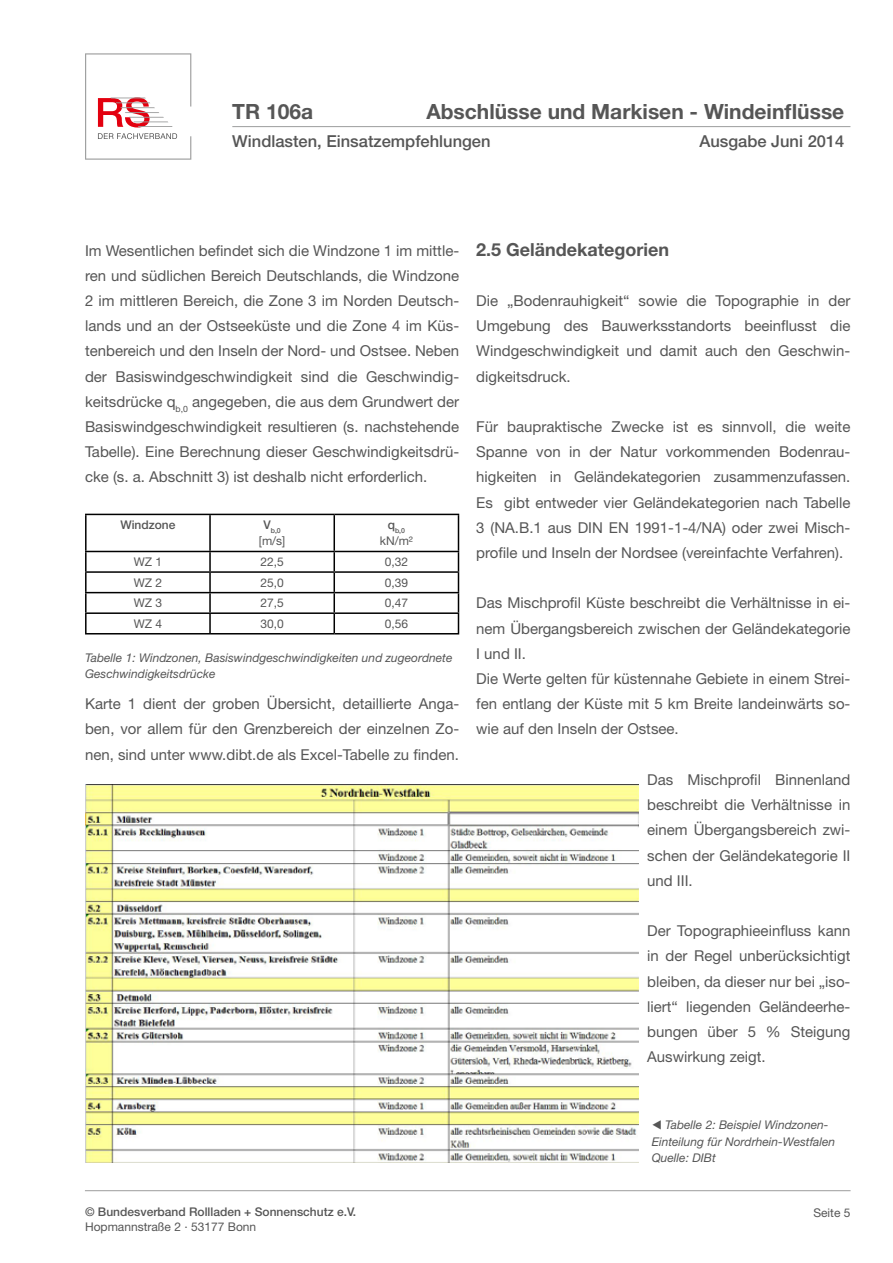
<style>
.page{position:relative;width:893px;height:1263px;background:#fff}
.page>*{position:absolute;margin:0;border:0;box-sizing:border-box;transform-origin:0 0}
.t1{font:700 21px "Helvetica Neue LT Pro";color:#565656}
.t2{font:700 18px "Helvetica Neue LT Pro";color:#565656}
.t3{font:500 16.5px "Helvetica Neue LT Pro";color:#565656}
.t4{font:15px/25.2px "Helvetica Neue LT Pro";color:#565656;text-align:justify}
.t5{font:italic 12px/16.5px "Helvetica Neue LT Pro";color:#565656}
.t6{font:12px "Helvetica Neue LT Pro";color:#565656}
.t7{font:500 12px "Helvetica Neue LT Pro";color:#565656}
.t8{font:500 6.9px "Helvetica Neue LT Pro";color:#565656}
</style>
<div class="page">
<hr style="left:85px;top:1190px;width:765px;height:1px;background:#9c9d9d">
<hr style="left:232px;top:126px;width:618px;height:1px;background:#9c9d9d">
<svg style="left:85px;top:53px;width:106px;height:107px"></svg>
<hr style="left:85px;top:514px;width:125px;height:1px;background:#000">
<hr style="left:85px;top:515px;width:2px;height:36px;background:#000">
<hr style="left:210px;top:514px;width:124px;height:1px;background:#000">
<hr style="left:209px;top:515px;width:2px;height:36px;background:#000">
<hr style="left:334px;top:514px;width:125px;height:1px;background:#000">
<hr style="left:333px;top:515px;width:2px;height:36px;background:#000">
<hr style="left:458px;top:515px;width:1px;height:36px;background:#000">
<hr style="left:85px;top:551px;width:125px;height:1px;background:#000">
<hr style="left:210px;top:551px;width:124px;height:1px;background:#000">
<hr style="left:334px;top:551px;width:125px;height:1px;background:#000">
<hr style="left:85px;top:571px;width:125px;height:2px;background:#000">
<hr style="left:210px;top:571px;width:124px;height:2px;background:#000">
<hr style="left:334px;top:571px;width:125px;height:2px;background:#000">
<hr style="left:85px;top:592px;width:125px;height:1px;background:#000">
<hr style="left:210px;top:592px;width:124px;height:1px;background:#000">
<hr style="left:334px;top:592px;width:125px;height:1px;background:#000">
<hr style="left:85px;top:612px;width:125px;height:2px;background:#000">
<svg style="left:85px;top:552px;width:2px;height:81px"></svg>
<hr style="left:210px;top:612px;width:124px;height:2px;background:#000">
<svg style="left:209px;top:552px;width:2px;height:81px"></svg>
<hr style="left:334px;top:612px;width:125px;height:2px;background:#000">
<svg style="left:333px;top:552px;width:2px;height:81px"></svg>
<svg style="left:458px;top:552px;width:1px;height:81px"></svg>
<hr style="left:85px;top:633px;width:125px;height:1px;background:#000">
<hr style="left:210px;top:633px;width:124px;height:1px;background:#000">
<hr style="left:334px;top:633px;width:125px;height:1px;background:#000">
<img style="left:86px;top:785px;width:553px;height:378px">
<h1 class="t1" style="left:232px;top:99px;width:82px">TR 106a</h1>
<h1 class="t1" style="left:426px;top:99px;width:419px">Abschlüsse und Markisen - Windeinflüsse</h1>
<p class="t3" style="left:232px;top:131px;width:260px">Windlasten, Einsatzempfehlungen</p>
<p class="t3" style="left:699px;top:131px;width:146px">Ausgabe Juni 2014</p>
<p class="t4" style="left:85px;top:237px;width:376px">Im Wesentlichen befindet sich die Windzone 1 im mittle&shy;ren und südlichen Bereich Deutschlands, die Windzone 2 im mittleren Bereich, die Zone 3 im Norden Deutsch&shy;lands und an der Ostseeküste und die Zone 4 im Küs&shy;tenbereich und den Inseln der Nord- und Ostsee. Neben der Basiswindgeschwindigkeit sind die Geschwindig&shy;keitsdrücke q<sub>b,0</sub> angegeben, die aus dem Grundwert der Basiswindgeschwindigkeit resultieren (s. nachstehende Tabelle). Eine Berechnung dieser Geschwindigkeitsdrü&shy;cke (s. a. Abschnitt 3) ist deshalb nicht erforderlich.</p>
<p class="t7" style="left:120px;top:517px;width:57px">Windzone</p>
<p class="t8" style="left:263px;top:526px;width:19px"><sup>V</sup>b,0</p>
<p class="t6" style="left:259px;top:534px;width:28px">[m/s]</p>
<p class="t8" style="left:388px;top:526px;width:19px"><sup>q</sup>b,0</p>
<p class="t6" style="left:380px;top:534px;width:35px">kN/m²</p>
<p class="t6" style="left:134px;top:554px;width:30px">WZ 1</p>
<p class="t6" style="left:260px;top:554px;width:25px">22,5</p>
<p class="t6" style="left:385px;top:554px;width:25px">0,32</p>
<p class="t6" style="left:134px;top:575px;width:30px">WZ 2</p>
<p class="t6" style="left:260px;top:575px;width:25px">25,0</p>
<p class="t6" style="left:385px;top:575px;width:25px">0,39</p>
<p class="t6" style="left:134px;top:595px;width:30px">WZ 3</p>
<p class="t6" style="left:260px;top:595px;width:25px">27,5</p>
<p class="t6" style="left:385px;top:595px;width:25px">0,47</p>
<p class="t6" style="left:134px;top:616px;width:30px">WZ 4</p>
<p class="t6" style="left:260px;top:616px;width:25px">30,0</p>
<p class="t6" style="left:385px;top:616px;width:25px">0,56</p>
<p class="t5" style="left:85px;top:649px;width:369px">Tabelle 1: Windzonen, Basiswindgeschwindigkeiten und zugeordnete<br>Geschwindigkeitsdrücke</p>
<p class="t4" style="left:85px;top:691px;width:376px">Karte 1 dient der groben Übersicht, detaillierte Anga&shy;ben, vor allem für den Grenzbereich der einzelnen Zo&shy;nen, sind unter www.dibt.de als Excel-Tabelle zu finden.</p>
<p class="t2" style="left:476px;top:238px;width:194px">2.5 Geländekategorien</p>
<p class="t4" style="left:476px;top:288px;width:376px">Die „Bodenrauhigkeit“ sowie die Topographie in der Umgebung des Bauwerksstandorts beeinflusst die Windgeschwindigkeit und damit auch den Geschwin&shy;digkeitsdruck.</p>
<p class="t4" style="left:476px;top:414px;width:376px">Für baupraktische Zwecke ist es sinnvoll, die weite Spanne von in der Natur vorkommenden Bodenrau&shy;higkeiten in Geländekategorien zusammenzufassen.<br>Es gibt entweder vier Geländekategorien nach Tabelle 3 (NA.B.1 aus DIN EN 1991-1-4/NA) oder zwei Misch&shy;profile und Inseln der Nordsee (vereinfachte Verfahren).</p>
<p class="t4" style="left:476px;top:590px;width:376px;text-align:left">Das Mischprofil Küste beschreibt die Verhältnisse in ei&shy;nem Übergangsbereich zwischen der Geländekategorie I und II.<br>Die Werte gelten für küstennahe Gebiete in einem Strei&shy;fen entlang der Küste mit 5 km Breite landeinwärts so&shy;wie auf den Inseln der Ostsee.</p>
<p class="t4" style="left:647px;top:767px;width:205px">Das Mischprofil Binnenland beschreibt die Verhältnisse in einem Übergangsbereich zwi&shy;schen der Geländekategorie II und III.</p>
<p class="t4" style="left:647px;top:918px;width:205px">Der Topographieeinfluss kann in der Regel unberücksichtigt bleiben, da dieser nur bei „iso&shy;liert“ liegenden Geländeerhe&shy;bungen über 5 % Steigung Auswirkung zeigt.</p>
<p class="t5" style="left:652px;top:1116px;width:185px;text-indent:13px">Tabelle 2: Beispiel Windzonen-<br>Einteilung für Nordrhein-Westfalen<br>Quelle: DIBt</p>
<p class="t7" style="left:85px;top:1205px;width:273px">© Bundesverband Rollladen + Sonnenschutz e.V.</p>
<p class="t6" style="left:813px;top:1205px;width:39px">Seite 5</p>
<p class="t6" style="left:85px;top:1219px;width:173px">Hopmannstraße 2 · 53177 Bonn</p>
</div>
